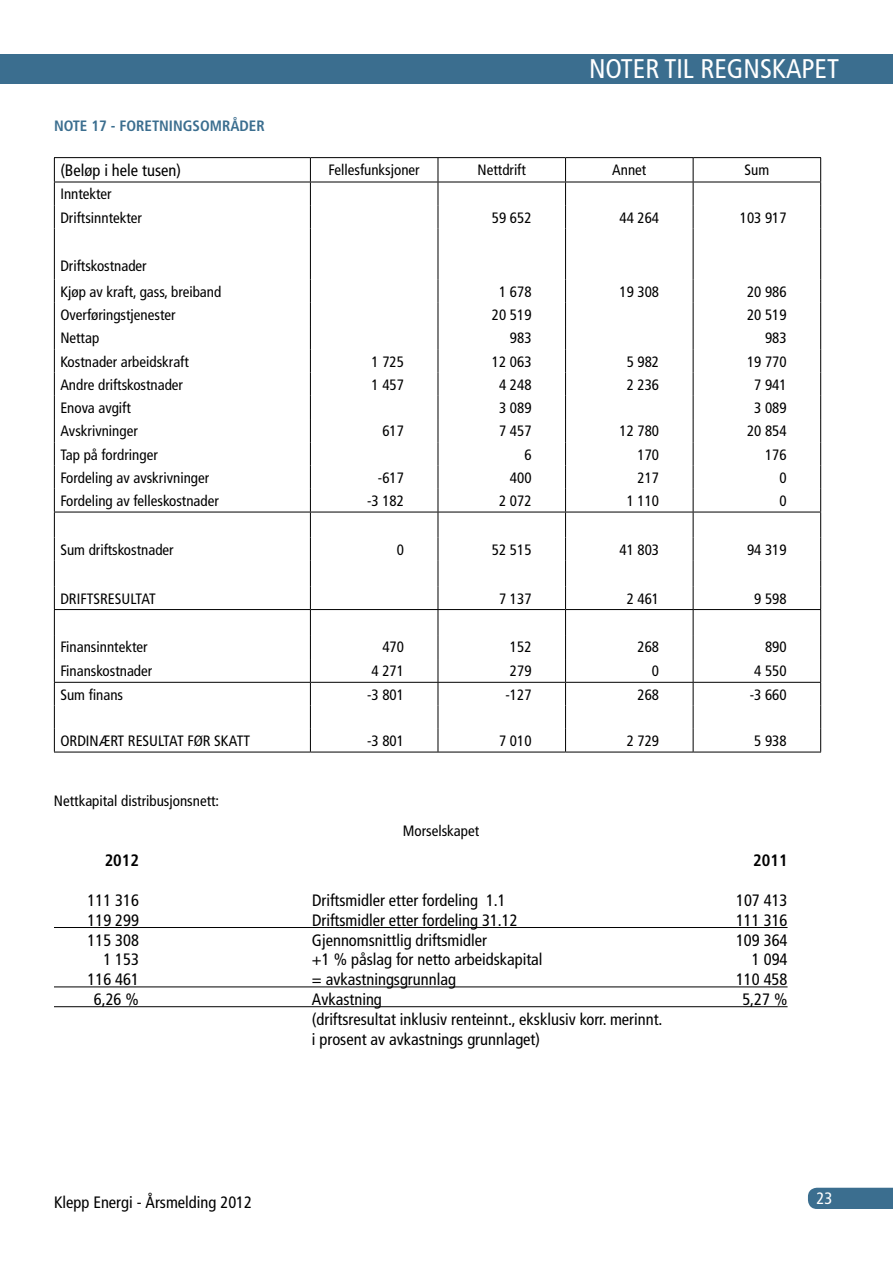
<style>
.page{position:relative;width:893px;height:1263px;background:#fff}
.page>*{position:absolute;margin:0;border:0;box-sizing:border-box;transform-origin:0 0}
.t1{font:condensed 27px "Frutiger";color:#fff}
.t2{font:condensed 16.5px/19.8px "Frutiger";color:#000}
.t3{font:700 condensed 16.5px "Frutiger";color:#000}
.t4{font:condensed 16.5px "Frutiger";color:#fff}
.t5{font:condensed 15px/23.2px "Frutiger";color:#000}
.t6{font:700 condensed 15px "Frutiger";color:#3b6e8f}
</style>
<div class="page">
<div style="left:0;top:54px;width:893px;height:30px;background:#3b6e8f"></div>
<div style="left:808px;top:1188px;width:85px;height:21px;background:#3b6e8f"></div>
<hr style="left:54px;top:927px;width:734px;height:1px;background:#000">
<hr style="left:54px;top:986px;width:734px;height:1px;background:#000">
<hr style="left:54px;top:1006px;width:734px;height:1px;background:#000">
<svg style="left:310px;top:158px;width:1px;height:594px"></svg>
<svg style="left:438px;top:158px;width:1px;height:594px"></svg>
<svg style="left:565px;top:158px;width:1px;height:594px"></svg>
<svg style="left:693px;top:158px;width:1px;height:594px"></svg>
<hr style="left:54px;top:157px;width:256px;height:1px;background:#000">
<hr style="left:310px;top:157px;width:128px;height:1px;background:#000">
<hr style="left:438px;top:157px;width:128px;height:1px;background:#000">
<hr style="left:566px;top:157px;width:127px;height:1px;background:#000">
<hr style="left:693px;top:157px;width:128px;height:1px;background:#000">
<svg style="left:820px;top:158px;width:1px;height:594px"></svg>
<hr style="left:54px;top:182px;width:256px;height:1px;background:#000">
<hr style="left:310px;top:182px;width:128px;height:1px;background:#000">
<hr style="left:438px;top:182px;width:128px;height:1px;background:#000">
<hr style="left:566px;top:182px;width:127px;height:1px;background:#000">
<hr style="left:693px;top:182px;width:128px;height:1px;background:#000">
<svg style="left:54px;top:158px;width:1px;height:594px"></svg>
<hr style="left:54px;top:752px;width:256px;height:1px;background:#000">
<hr style="left:310px;top:752px;width:128px;height:1px;background:#000">
<hr style="left:438px;top:752px;width:128px;height:1px;background:#000">
<hr style="left:566px;top:752px;width:127px;height:1px;background:#000">
<hr style="left:693px;top:752px;width:128px;height:1px;background:#000">
<hr style="left:54px;top:512px;width:256px;height:1px;background:#000">
<hr style="left:310px;top:512px;width:128px;height:1px;background:#000">
<hr style="left:438px;top:512px;width:128px;height:1px;background:#000">
<hr style="left:566px;top:512px;width:127px;height:1px;background:#000">
<hr style="left:693px;top:512px;width:128px;height:1px;background:#000">
<hr style="left:54px;top:609px;width:256px;height:1px;background:#000">
<hr style="left:310px;top:609px;width:128px;height:1px;background:#000">
<hr style="left:438px;top:609px;width:128px;height:1px;background:#000">
<hr style="left:566px;top:609px;width:127px;height:1px;background:#000">
<hr style="left:693px;top:609px;width:128px;height:1px;background:#000">
<hr style="left:54px;top:682px;width:256px;height:1px;background:#000">
<hr style="left:310px;top:682px;width:128px;height:1px;background:#000">
<hr style="left:438px;top:682px;width:128px;height:1px;background:#000">
<hr style="left:566px;top:682px;width:127px;height:1px;background:#000">
<hr style="left:693px;top:682px;width:128px;height:1px;background:#000">
<h1 class="t1" style="left:589px;top:53px;width:251px">NOTER TIL REGNSKAPET</h1>
<p class="t6" style="left:54px;top:117px;width:19px">Note</p>
<p class="t6" style="left:91px;top:117px;width:175px">17 - FORETNINGSOMRÅDER</p>
<p class="t2" style="left:60px;top:160px;width:122px">(Beløp i hele tusen)</p>
<p class="t5" style="left:329px;top:158px;width:93px">Fellesfunksjoner</p>
<p class="t5" style="left:478px;top:158px;width:50px">Nettdrift</p>
<p class="t5" style="left:612px;top:158px;width:36px">Annet</p>
<p class="t5" style="left:744px;top:158px;width:26px">Sum</p>
<p class="t5" style="left:60px;top:183px;width:83px">Inntekter<br>Driftsinntekter</p>
<p class="t5" style="left:492px;top:206px;width:41px">59 652</p>
<p class="t5" style="left:619px;top:206px;width:41px">44 264</p>
<p class="t5" style="left:740px;top:206px;width:48px">103 917</p>
<p class="t5" style="left:60px;top:253px;width:162px;line-height:25.5px">Driftskostnader<br>Kjøp av kraft, gass, breiband</p>
<p class="t5" style="left:499px;top:280px;width:34px">1 678</p>
<p class="t5" style="left:619px;top:280px;width:41px">19 308</p>
<p class="t5" style="left:747px;top:280px;width:41px">20 986</p>
<p class="t5" style="left:60px;top:303px;width:117px">Overføringstjenester</p>
<p class="t5" style="left:492px;top:303px;width:41px">20 519</p>
<p class="t5" style="left:747px;top:303px;width:41px">20 519</p>
<p class="t5" style="left:60px;top:327px;width:40px">Nettap</p>
<p class="t5" style="left:510px;top:327px;width:23px">983</p>
<p class="t5" style="left:765px;top:327px;width:23px">983</p>
<p class="t5" style="left:60px;top:350px;width:130px">Kostnader arbeidskraft</p>
<p class="t5" style="left:372px;top:350px;width:34px">1 725</p>
<p class="t5" style="left:492px;top:350px;width:41px">12 063</p>
<p class="t5" style="left:627px;top:350px;width:34px">5 982</p>
<p class="t5" style="left:747px;top:350px;width:41px">19 770</p>
<p class="t5" style="left:60px;top:373px;width:124px">Andre driftskostnader</p>
<p class="t5" style="left:372px;top:373px;width:34px">1 457</p>
<p class="t5" style="left:499px;top:373px;width:34px">4 248</p>
<p class="t5" style="left:627px;top:373px;width:34px">2 236</p>
<p class="t5" style="left:754px;top:373px;width:34px">7 941</p>
<p class="t5" style="left:60px;top:396px;width:72px">Enova avgift</p>
<p class="t5" style="left:499px;top:396px;width:34px">3 089</p>
<p class="t5" style="left:754px;top:396px;width:34px">3 089</p>
<p class="t5" style="left:60px;top:420px;width:79px">Avskrivninger</p>
<p class="t5" style="left:382px;top:420px;width:23px">617</p>
<p class="t5" style="left:499px;top:420px;width:34px">7 457</p>
<p class="t5" style="left:619px;top:420px;width:41px">12 780</p>
<p class="t5" style="left:747px;top:420px;width:41px">20 854</p>
<p class="t5" style="left:60px;top:443px;width:99px">Tap på fordringer</p>
<p class="t5" style="left:524px;top:443px;width:9px">6</p>
<p class="t5" style="left:637px;top:443px;width:23px">170</p>
<p class="t5" style="left:765px;top:443px;width:23px">176</p>
<p class="t5" style="left:60px;top:466px;width:150px">Fordeling av avskrivninger</p>
<p class="t5" style="left:378px;top:466px;width:28px">-617</p>
<p class="t5" style="left:510px;top:466px;width:23px">400</p>
<p class="t5" style="left:637px;top:466px;width:23px">217</p>
<p class="t5" style="left:779px;top:466px;width:9px">0</p>
<p class="t5" style="left:60px;top:489px;width:160px">Fordeling av felleskostnader</p>
<p class="t5" style="left:367px;top:489px;width:38px">-3 182</p>
<p class="t5" style="left:499px;top:489px;width:34px">2 072</p>
<p class="t5" style="left:627px;top:489px;width:34px">1 110</p>
<p class="t5" style="left:779px;top:489px;width:9px">0</p>
<p class="t5" style="left:60px;top:538px;width:115px">Sum driftskostnader</p>
<p class="t5" style="left:397px;top:538px;width:9px">0</p>
<p class="t5" style="left:492px;top:538px;width:41px">52 515</p>
<p class="t5" style="left:619px;top:538px;width:41px">41 803</p>
<p class="t5" style="left:747px;top:538px;width:41px">94 319</p>
<p class="t5" style="left:60px;top:587px;width:97px">DRIFTSRESULTAT</p>
<p class="t5" style="left:499px;top:587px;width:34px">7 137</p>
<p class="t5" style="left:627px;top:587px;width:34px">2 461</p>
<p class="t5" style="left:754px;top:587px;width:34px">9 598</p>
<p class="t5" style="left:60px;top:636px;width:89px">Finansinntekter</p>
<p class="t5" style="left:382px;top:636px;width:23px">470</p>
<p class="t5" style="left:510px;top:636px;width:23px">152</p>
<p class="t5" style="left:637px;top:636px;width:23px">268</p>
<p class="t5" style="left:765px;top:636px;width:23px">890</p>
<p class="t5" style="left:60px;top:659px;width:93px">Finanskostnader</p>
<p class="t5" style="left:372px;top:659px;width:34px">4 271</p>
<p class="t5" style="left:510px;top:659px;width:23px">279</p>
<p class="t5" style="left:652px;top:659px;width:9px">0</p>
<p class="t5" style="left:754px;top:659px;width:34px">4 550</p>
<p class="t5" style="left:60px;top:683px;width:64px">Sum finans</p>
<p class="t5" style="left:367px;top:683px;width:38px">-3 801</p>
<p class="t5" style="left:505px;top:683px;width:28px">-127</p>
<p class="t5" style="left:637px;top:683px;width:23px">268</p>
<p class="t5" style="left:750px;top:683px;width:38px">-3 660</p>
<p class="t5" style="left:60px;top:729px;width:191px">ORDINÆRT RESULTAT FØR SKATT</p>
<p class="t5" style="left:367px;top:729px;width:38px">-3 801</p>
<p class="t5" style="left:499px;top:729px;width:34px">7 010</p>
<p class="t5" style="left:627px;top:729px;width:34px">2 729</p>
<p class="t5" style="left:754px;top:729px;width:34px">5 938</p>
<p class="t5" style="left:54px;top:790px;width:167px">Nettkapital distribusjonsnett:</p>
<p class="t5" style="left:403px;top:820px;width:78px">Morselskapet</p>
<p class="t3" style="left:105px;top:851px;width:36px">2012</p>
<p class="t3" style="left:753px;top:851px;width:36px">2011</p>
<p class="t2" style="left:88px;top:890px;width:53px">111 316</p>
<p class="t2" style="left:312px;top:890px;width:195px">Driftsmidler etter fordeling 1.1</p>
<p class="t2" style="left:736px;top:890px;width:53px">107 413</p>
<p class="t2" style="left:88px;top:910px;width:53px">119 299</p>
<p class="t2" style="left:312px;top:910px;width:207px">Driftsmidler etter fordeling 31.12</p>
<p class="t2" style="left:736px;top:910px;width:53px">111 316</p>
<p class="t2" style="left:88px;top:930px;width:53px">115 308</p>
<p class="t2" style="left:312px;top:930px;width:177px">Gjennomsnittlig driftsmidler</p>
<p class="t2" style="left:736px;top:930px;width:53px">109 364</p>
<p class="t2" style="left:103px;top:950px;width:37px">1 153</p>
<p class="t2" style="left:312px;top:950px;width:232px">+1 % påslag for netto arbeidskapital</p>
<p class="t2" style="left:752px;top:950px;width:37px">1 094</p>
<p class="t2" style="left:87px;top:970px;width:53px">116 461</p>
<p class="t2" style="left:312px;top:970px;width:146px">= avkastningsgrunnlag</p>
<p class="t2" style="left:736px;top:970px;width:53px">110 458</p>
<p class="t2" style="left:94px;top:989px;width:47px">6,26 %</p>
<p class="t2" style="left:312px;top:989px;width:71px">Avkastning</p>
<p class="t2" style="left:742px;top:989px;width:47px">5,27 %</p>
<p class="t2" style="left:312px;top:1009px;width:352px">(driftsresultat inklusiv renteinnt., eksklusiv korr. merinnt. i prosent av avkastnings grunnlaget)</p>
<p class="t2" style="left:54px;top:1192px;width:200px">Klepp Energi - Årsmelding 2012</p>
<p class="t4" style="left:816px;top:1189px;width:17px">23</p>
</div>
